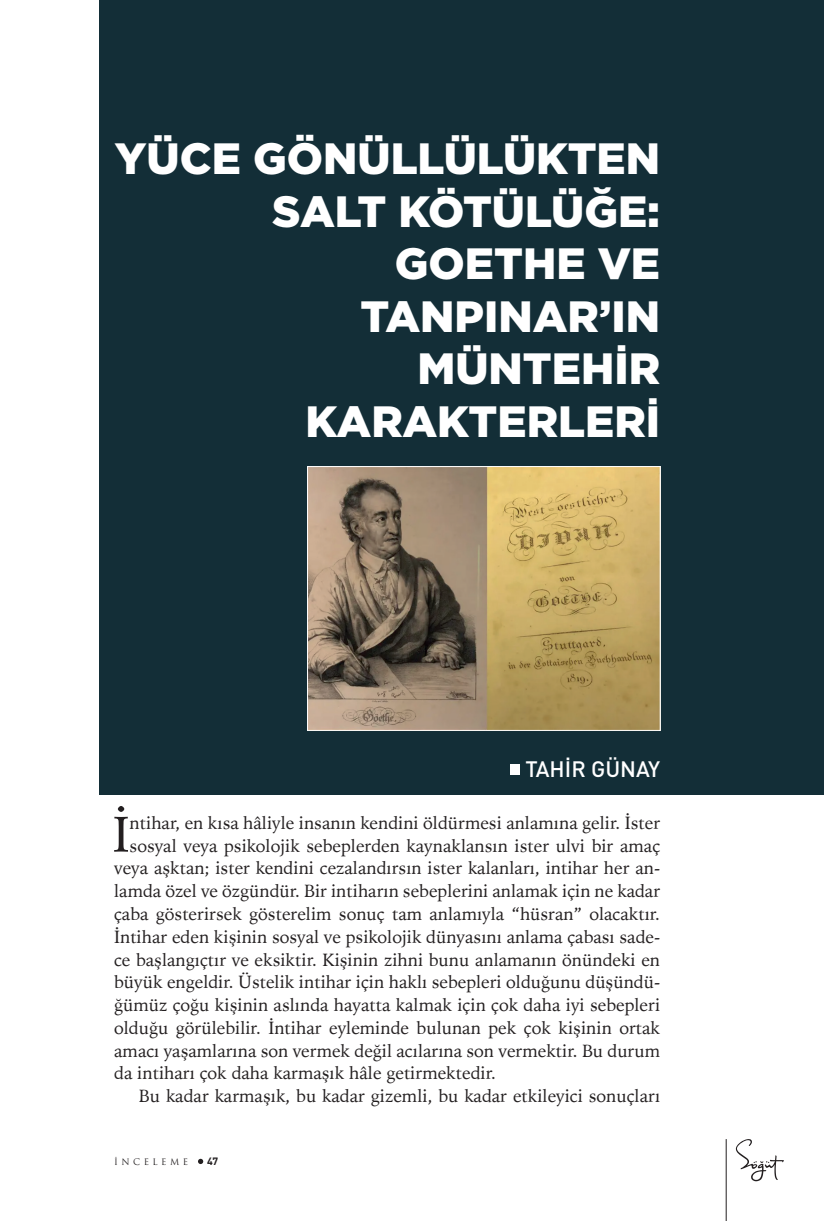
<style>
.page{position:relative;width:824px;height:1221px;background:#fff}
.page>*{position:absolute;margin:0;border:0;box-sizing:border-box;transform-origin:0 0}
.t1{font:50.23px "Iowan Old Style BT";color:#231f20}
.Baslıklar{font:900 43.75px/52.5px "Gotham";color:#fff;text-align:right}
.Yazarlar{font:22.05px "DIN Medium Tr";color:#fff}
.t2{font:17.5px "Iowan Old Style BT";color:#231f20}
.t3{font:10.5px "DINT Bold Tr";color:#231f20}
.t4{font:8.75px "Trajan Pro";letter-spacing:.4em;color:#231f20}
</style>
<div class="page">
<svg style="left:735px;top:1139px;width:48px;height:42px"></svg>
<hr style="left:725px;top:1138px;width:1px;height:82px;background:#231f20">
<svg style="left:198px;top:1158px;width:5px;height:5px"></svg>
<div style="left:99px;top:0;width:724px;height:794px;background:#132e37"></div>
<div style="left:510px;top:764px;width:10px;height:10px;background:#fff"></div>
<img style="left:309px;top:468px;width:349px;height:260px">
<div style="left:307px;top:466px;width:353px;height:264px;border:1px solid #fff"></div>
<p class="Baslıklar" style="left:115px;top:132px;width:546px">YÜCE GÖNÜLLÜLÜKTEN<br>SALT KÖTÜLÜĞE:</p>
<p class="Baslıklar" style="left:305px;top:237px;width:356px">GOETHE VE<br>TANPINAR’IN<br>MÜNTEHİR<br>KARAKTERLERİ</p>
<p class="Yazarlar" style="left:525px;top:754px;width:136px">TAHI R GÜNAY</p>
<p class="t1" style="left:112px;top:802px;width:19px">İ</p>
<p class="t2" style="left:130px;top:811px;width:532px">ntihar, en kısa hâliyle insanın kendini öldürmesi anlamına gelir. İster</p>
<p class="t2" style="left:130px;top:834px;width:532px">sosyal veya psikolojik sebeplerden kaynaklansın ister ulvi bir amaç</p>
<p class="t2" style="left:114px;top:857px;width:547px">veya aşktan; ister kendini cezalandırsın ister kalanları, intihar her an-</p>
<p class="t2" style="left:114px;top:880px;width:547px">lamda özel ve özgündür. Bir intiharın sebeplerini anlamak için ne kadar</p>
<p class="t2" style="left:114px;top:902px;width:547px">çaba gösterirsek gösterelim sonuç tam anlamıyla “hüsran” olacaktır.</p>
<p class="t2" style="left:114px;top:925px;width:547px">İntihar eden kişinin sosyal ve psikolojik dünyasını anlama çabası sade-</p>
<p class="t2" style="left:114px;top:948px;width:547px">ce başlangıçtır ve eksiktir. Kişinin zihni bunu anlamanın önündeki en</p>
<p class="t2" style="left:114px;top:971px;width:547px">büyük engeldir. Üstelik intihar için haklı sebepleri olduğunu düşündü-</p>
<p class="t2" style="left:114px;top:993px;width:547px">ğümüz çoğu kişinin aslında hayatta kalmak için çok daha iyi sebepleri</p>
<p class="t2" style="left:114px;top:1016px;width:547px">olduğu görülebilir. İntihar eyleminde bulunan pek çok kişinin ortak</p>
<p class="t2" style="left:114px;top:1039px;width:547px">amacı yaşamlarına son vermek değil acılarına son vermektir. Bu durum</p>
<p class="t2" style="left:114px;top:1062px;width:383px">da intiharı çok daha karmaşık hâle getirmektedir.</p>
<p class="t2" style="left:139px;top:1084px;width:522px">Bu kadar karmaşık, bu kadar gizemli, bu kadar etkileyici sonuçları</p>
<p class="t4" style="left:114px;top:1155px;width:75px">İNCELEME</p>
<p class="t3" style="left:207px;top:1153px;width:13px">47</p>
</div>
